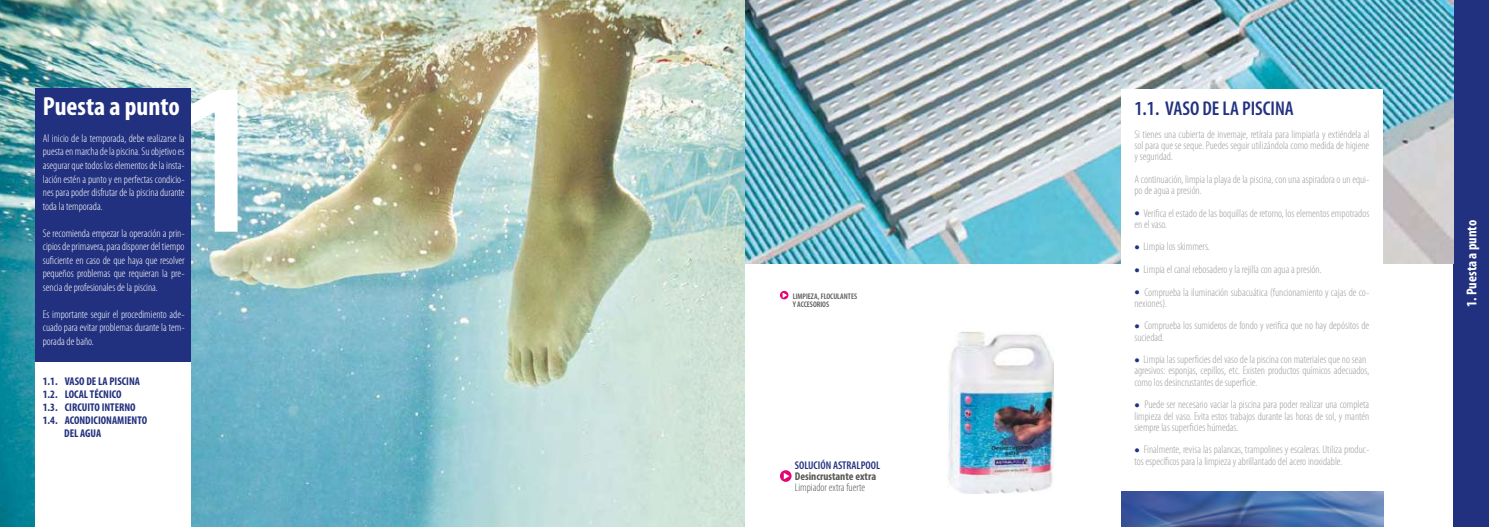
<style>
.page{position:relative;width:1489px;height:527px;background:#fff}
.page>*{position:absolute;margin:0;border:0;box-sizing:border-box;transform-origin:0 0}
.t1{font:700 condensed 26.25px "Myriad Pro";color:#fff}
.t2{font:600 condensed 20px "Myriad Pro";color:#22317f}
.t3{font:700 condensed 14.38px "Myriad Pro";color:#fff}
.t4{font:300 condensed 11.25px/11.2px "Myriad Pro";color:#9d9d9c}
.t5{font:300 condensed 11.25px/13.5px "Myriad Pro";color:#fff;text-align:justify}
.t6{font:700 condensed 11.25px "Myriad Pro";color:#22317f}
.t7{font:300 condensed 11.25px "Myriad Pro";color:#575756}
.t8{font:700 condensed 11.25px "Myriad Pro";color:#575756}
.t9{font:600 condensed 11.25px "Myriad Pro";color:#22317f}
.t10{font:600 condensed 8.12px/8.8px "Myriad Pro";color:#575756}
.s1{font-size:22.5px;color:#22317f}
</style>
<div class="page">
<div style="left:1453px;top:0;width:35px;height:526px;background:#22317f"></div>
<img style="left:1121px;top:491px;width:262px;height:35px">
<img style="left:744px;top:0;width:709px;height:263px">
<img style="left:0;top:0;width:744px;height:526px">
<svg style="left:191px;top:90px;width:46px;height:141px"></svg>
<div style="left:35px;top:88px;width:156px;height:274px;background:#22317f"></div>
<div style="left:35px;top:362px;width:156px;height:164px;background:#fff"></div>
<div style="left:1120px;top:89px;width:262px;height:390px;background:#fff"></div>
<svg style="left:780px;top:290px;width:8px;height:9px"></svg>
<svg style="left:780px;top:470px;width:11px;height:11px"></svg>
<img style="left:947px;top:331px;width:106px;height:162px">
<h1 class="t1" style="left:43px;top:90px;width:138px">Puesta a punto</h1>
<p class="t5" style="left:43px;top:131px;width:143px">Al inicio de la temporada, debe realizarse la puesta en marcha de la piscina. Su objetivo es asegurar que todos los elementos de la insta&shy;lación estén a punto y en perfectas condicio&shy;nes para poder disfrutar de la piscina durante toda la temporada.</p>
<p class="t5" style="left:43px;top:226px;width:143px">Se recomienda empezar la operación a prin&shy;cipios de primavera, para disponer del tiempo suficiente en caso de que haya que resolver pequeños problemas que requieran la pre&shy;sencia de profesionales de la piscina.</p>
<p class="t5" style="left:43px;top:307px;width:143px">Es importante seguir el procedimiento ade&shy;cuado para evitar problemas durante la tem&shy;porada de baño.</p>
<p class="t6" style="left:43px;top:373px;width:99px">1.1. VASO DE LA PISCINA</p>
<p class="t6" style="left:43px;top:386px;width:80px">1.2. LOCAL TÉCNICO</p>
<p class="t6" style="left:43px;top:399px;width:94px">1.3. CIRCUITO INTERNO</p>
<p class="t6" style="left:43px;top:412px;width:106px">1.4. ACONDICIONAMIENTO</p>
<p class="t6" style="left:64px;top:425px;width:39px">DEL AGUA</p>
<p class="t10" style="left:792px;top:291px;width:66px">LIMPIEZA, FLOCULANTES<br>Y ACCESORIOS</p>
<p class="t9" style="left:794px;top:457px;width:87px">SOLUCIÓN ASTRALPOOL</p>
<p class="t8" style="left:794px;top:469px;width:83px">Desincrustante extra</p>
<p class="t7" style="left:794px;top:480px;width:72px">Limpiador extra fuerte</p>
<h2 class="t2" style="left:1134px;top:96px;width:161px">1.1. VASO DE LA PISCINA</h2>
<p class="t4" style="left:1134px;top:128px;width:236px;text-align:justify">Si tienes una cubierta de invernaje, retírala para limpiarla y extiéndela al sol para que se seque. Puedes seguir utilizándola como medida de higiene y seguridad.</p>
<p class="t4" style="left:1134px;top:173px;width:236px">A continuación, limpia la playa de la piscina, con una aspiradora o un equi&shy;po de agua a presión.</p>
<p class="t4" style="left:1134px;top:207px;width:236px"><span class="s1">•</span> Verifica el estado de las boquillas de retorno, los elementos empotrados en el vaso.</p>
<p class="t4" style="left:1134px;top:241px;width:77px"><span class="s1">•</span> Limpia los skimmers.</p>
<p class="t4" style="left:1134px;top:263px;width:189px"><span class="s1">•</span> Limpia el canal rebosadero y la rejilla con agua a presión.</p>
<p class="t4" style="left:1134px;top:286px;width:236px"><span class="s1">•</span> Comprueba la iluminación subacuática (funcionamiento y cajas de co&shy;nexiones).</p>
<p class="t4" style="left:1134px;top:319px;width:236px"><span class="s1">•</span> Comprueba los sumideros de fondo y verifica que no hay depósitos de suciedad.</p>
<p class="t4" style="left:1134px;top:353px;width:236px"><span class="s1">•</span> Limpia las superficies del vaso de la piscina con materiales que no sean agresivos: esponjas, cepillos, etc. Existen productos químicos adecuados, como los desincrustantes de superficie.</p>
<p class="t4" style="left:1134px;top:398px;width:236px;text-align:justify"><span class="s1">•</span> Puede ser necesario vaciar la piscina para poder realizar una completa limpieza del vaso. Evita estos trabajos durante las horas de sol, y mantén siempre las superficies húmedas.</p>
<p class="t4" style="left:1134px;top:443px;width:236px"><span class="s1">•</span> Finalmente, revisa las palancas, trampolines y escaleras. Utiliza produc&shy;tos específicos para la limpieza y abrillantado del acero inoxidable.</p>
<p class="t3" style="left:1462px;top:306px;width:88px;rotate:-90deg">1. Puesta a punto</p>
</div>
